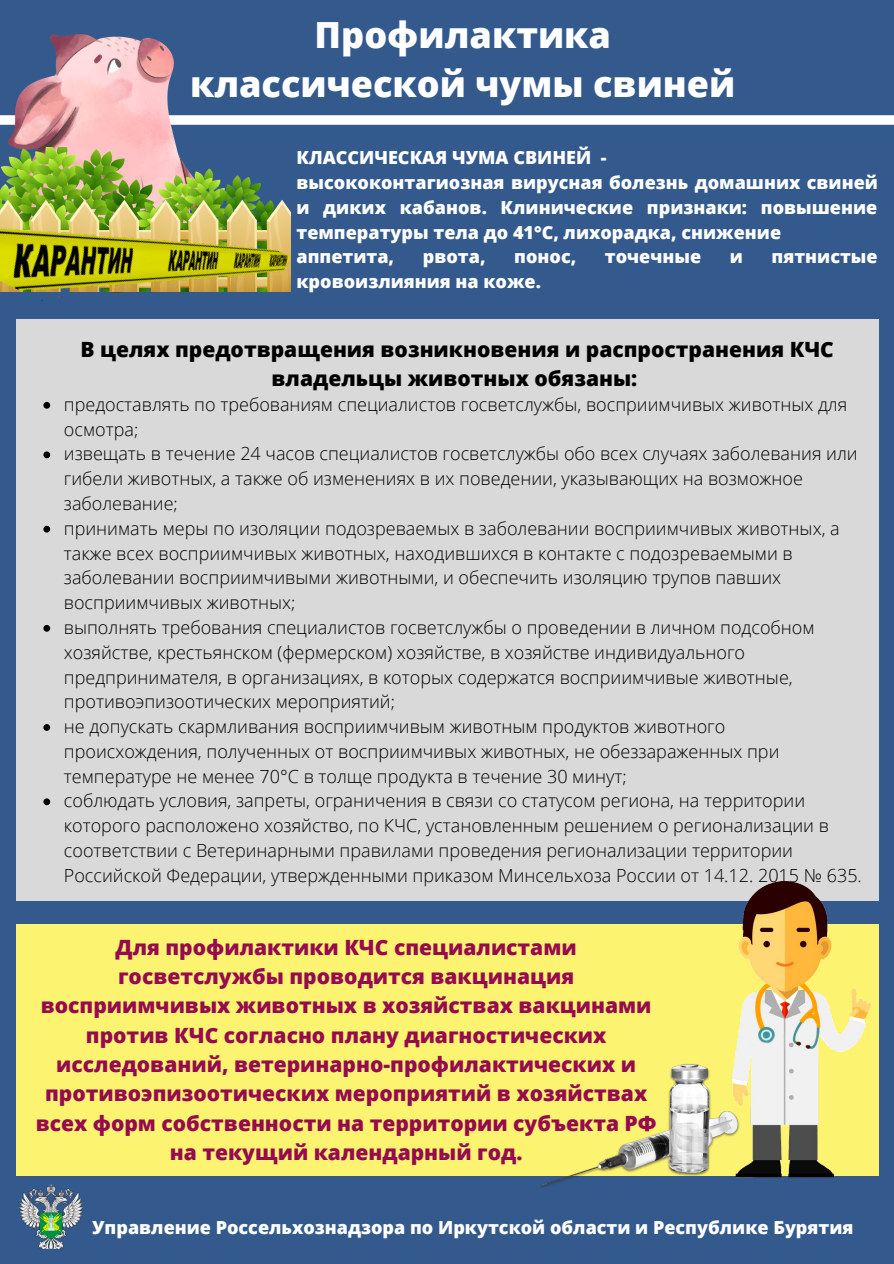
<style>
.page{position:relative;width:894px;height:1264px;background:#fff}
.page>*{position:absolute;margin:0;border:0;box-sizing:border-box;transform-origin:0 0}
.t1{font:800 36px/49.5px "Open Sans";color:#fff;text-align:center}
.t2{font:800 21px/29.2px "Open Sans";color:#960a50;text-align:center}
.t3{font:800 21px/29.2px "Open Sans";color:#000;text-align:center}
.t4{font:300 18px/24.8px "Open Sans";color:#000}
.t5{font:800 18px/24.8px "Open Sans";color:#fff}
</style>
<div class="page">
<div style="left:0;top:0;width:893px;height:1263px;background:#345a8d"></div>
<svg style="left:212px;top:115px;width:681px;height:10px"></svg>
<img style="left:19px;top:1184px;width:63px;height:64px">
<div style="left:16px;top:319px;width:862px;height:581px;background:#d9d9d9"></div>
<div style="left:16px;top:923px;width:861px;height:252px;background:#fcf470"></div>
<img style="left:0;top:34px;width:212px;height:100px">
<img style="left:0;top:134px;width:290px;height:168px">
<svg style="left:43px;top:402px;width:7px;height:6px"></svg>
<svg style="left:43px;top:451px;width:7px;height:7px"></svg>
<svg style="left:43px;top:526px;width:7px;height:6px"></svg>
<svg style="left:43px;top:625px;width:7px;height:6px"></svg>
<svg style="left:43px;top:724px;width:7px;height:6px"></svg>
<svg style="left:43px;top:798px;width:7px;height:7px"></svg>
<img style="left:659px;top:881px;width:220px;height:297px">
<img style="left:535px;top:1058px;width:210px;height:130px">
<h1 class="t1" style="left:190px;top:9px;width:546px">Профилактика классической чумы свиней</h1>
<p class="t5" style="left:296px;top:145px;width:583px">КЛАССИЧЕСКАЯ ЧУМА СВИНЕЙ -<br>высококонтагиозная вирусная болезнь домашних свиней и диких кабанов. Клинические признаки: повышение температуры тела до 41°C, лихорадка, снижение аппетита,</p>
<p class="t5" style="left:422px;top:244px;width:64px">рвота,</p>
<p class="t5" style="left:514px;top:244px;width:64px">понос,</p>
<p class="t5" style="left:604px;top:244px;width:98px">точечные</p>
<p class="t5" style="left:729px;top:244px;width:15px">и</p>
<p class="t5" style="left:771px;top:244px;width:108px">пятнистые</p>
<p class="t5" style="left:296px;top:269px;width:246px">кровоизлияния на коже.</p>
<p class="t3" style="left:80px;top:334px;width:754px">В целях предотвращения возникновения и распространения КЧС владельцы животных обязаны:</p>
<p class="t4" style="left:64px;top:391px;width:799px">предоставлять по требованиям специалистов госветслужбы, восприимчивых животных для осмотра;<br>извещать в течение 24 часов специалистов госветслужбы обо всех случаях заболевания или гибели животных, а также об изменениях в их поведении, указывающих на возможное заболевание;<br>принимать меры по изоляции подозреваемых в заболевании восприимчивых животных, а также всех восприимчивых животных, находившихся в контакте с подозреваемыми в заболевании восприимчивыми животными, и обеспечить изоляцию трупов павших восприимчивых животных;<br>выполнять требования специалистов госветслужбы о проведении в личном подсобном хозяйстве, крестьянском (фермерском) хозяйстве, в хозяйстве индивидуального предпринимателя, в организациях, в которых содержатся восприимчивые животные, противоэпизоотических мероприятий;<br>не допускать скармливания восприимчивым животным продуктов животного происхождения, полученных от восприимчивых животных, не обеззараженных при температуре не менее 70°С в толще продукта в течение 30 минут;<br>соблюдать условия, запреты, ограничения в связи со статусом региона, на территории которого расположено хозяйство, по КЧС, установленным решением о регионализации в соответствии с Ветеринарными правилами проведения регионализации территории Российской Федерации, утвержденными приказом Минсельхоза России от 14.12. 2015 № 635.</p>
<p class="t2" style="left:36px;top:932px;width:622px">Для профилактики КЧС специалистами госветслужбы проводится вакцинация восприимчивых животных в хозяйствах вакцинами против КЧС согласно плану диагностических исследований, ветеринарно-профилактических и противоэпизоотических мероприятий в хозяйствах всех форм собственности на территории субъекта РФ на текущий календарный год.</p>
<p class="t5" style="left:92px;top:1214px;width:762px">Управление Россельхознадзора по Иркутской области и Республике Бурятия</p>
</div>
